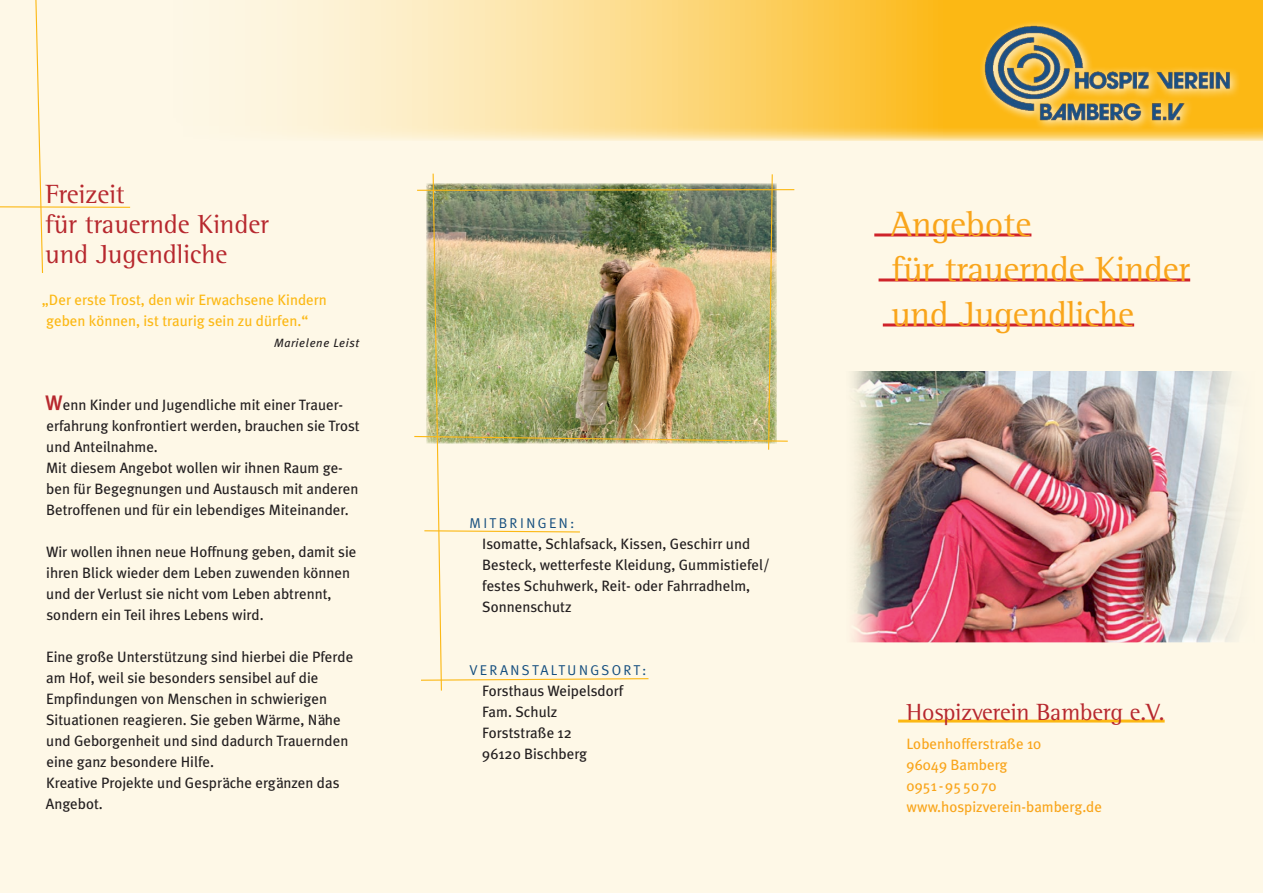
<style>
.page{position:relative;width:1263px;height:893px;background:#fef8e7}
.page>*{position:absolute;margin:0;border:0;box-sizing:border-box;transform-origin:0 0}
.t1{font:36px/45px "Rotis Semi Serif";color:#f9a51b}
.t2{font:27px/30px "Rotis Semi Serif";color:#b7282e}
.t3{font:24px "Rotis Semi Serif";color:#b7282e}
.t4{font:15px/21px "Meta Plus";color:#231f20}
.t5{font:15px/21px "Meta Plus";color:#fcb814}
.t6{font:15px/21px "Meta Plus";color:#f9a51b}
.t7{font:14.25px "Meta Plus";letter-spacing:.15em;color:#134d7e}
.t8{font:italic 12px "Meta Plus";letter-spacing:.05em;color:#231f20}
.s1{font-weight:500;font-size:21px;color:#b7282e}
</style>
<div class="page">
<hr style="left:874px;top:233px;width:157px;height:3px;background:#cf232a">
<hr style="left:878px;top:278px;width:312px;height:3px;background:#cf232a">
<hr style="left:883px;top:323px;width:251px;height:3px;background:#cf232a">
<hr style="left:898px;top:719px;width:267px;height:3px;background:#fcb814">
<img style="left:852px;top:371px;width:386px;height:271px">
<svg style="left:282px;top:0;width:981px;height:141px;background:#fcd77e"></svg>
<img style="left:981px;top:20px;width:256px;height:118px">
<svg style="left:0;top:0;width:131px;height:273px"></svg>
<img style="left:414px;top:173px;width:381px;height:518px">
<h2 class="t2" style="left:45px;top:179px;width:226px">Freizeit<br>für trauernde Kinder und Jugendliche</h2>
<p class="t5" style="left:42px;top:289px;width:287px">„Der erste Trost, den wir Erwachsene Kindern geben können, ist traurig sein zu dürfen.“</p>
<p class="t8" style="left:274px;top:336px;width:87px">Marielene Leist</p>
<p class="t4" style="left:45px;top:394px;width:316px"><span class="s1">W</span>enn Kinder und Jugendliche mit einer Trauer&shy;erfahrung konfrontiert werden, brauchen sie Trost und Anteilnahme.<br>Mit diesem Angebot wollen wir ihnen Raum ge&shy;ben für Begegnungen und Austausch mit anderen Betroffenen und für ein lebendiges Miteinander.</p>
<p class="t4" style="left:46px;top:541px;width:312px">Wir wollen ihnen neue Hoffnung geben, damit sie ihren Blick wieder dem Leben zuwenden können und der Verlust sie nicht vom Leben abtrennt, sondern ein Teil ihres Lebens wird.</p>
<p class="t4" style="left:46px;top:646px;width:309px">Eine große Unterstützung sind hierbei die Pferde am Hof, weil sie besonders sensibel auf die Empfindungen von Menschen in schwierigen Situationen reagieren. Sie geben Wärme, Nähe und Geborgenheit und sind dadurch Trauernden eine ganz besondere Hilfe.<br>Kreative Projekte und Gespräche ergänzen das Angebot.</p>
<p class="t7" style="left:469px;top:515px;width:106px">MITBRINGEN:</p>
<p class="t4" style="left:482px;top:533px;width:289px">Isomatte, Schlafsack, Kissen, Geschirr und Besteck, wetterfeste Kleidung, Gummistiefel/ festes Schuhwerk, Reit- oder Fahrradhelm, Sonnenschutz</p>
<p class="t7" style="left:469px;top:662px;width:178px">VERANSTALTUNGSORT:</p>
<p class="t4" style="left:482px;top:680px;width:143px">Forsthaus Weipelsdorf<br>Fam. Schulz<br>Forststraße 12<br>96120 Bischberg</p>
<h1 class="t1" style="left:891px;top:201px;width:300px">Angebote<br>für trauernde Kinder und Jugendliche</h1>
<h3 class="t3" style="left:907px;top:698px;width:259px">Hospizverein Bamberg e.V.</h3>
<p class="t6" style="left:907px;top:733px;width:197px">Lobenhofferstraße 10<br>96049 Bamberg<br>0951 - 955070 www.hospizverein-bamberg.de</p>
</div>
